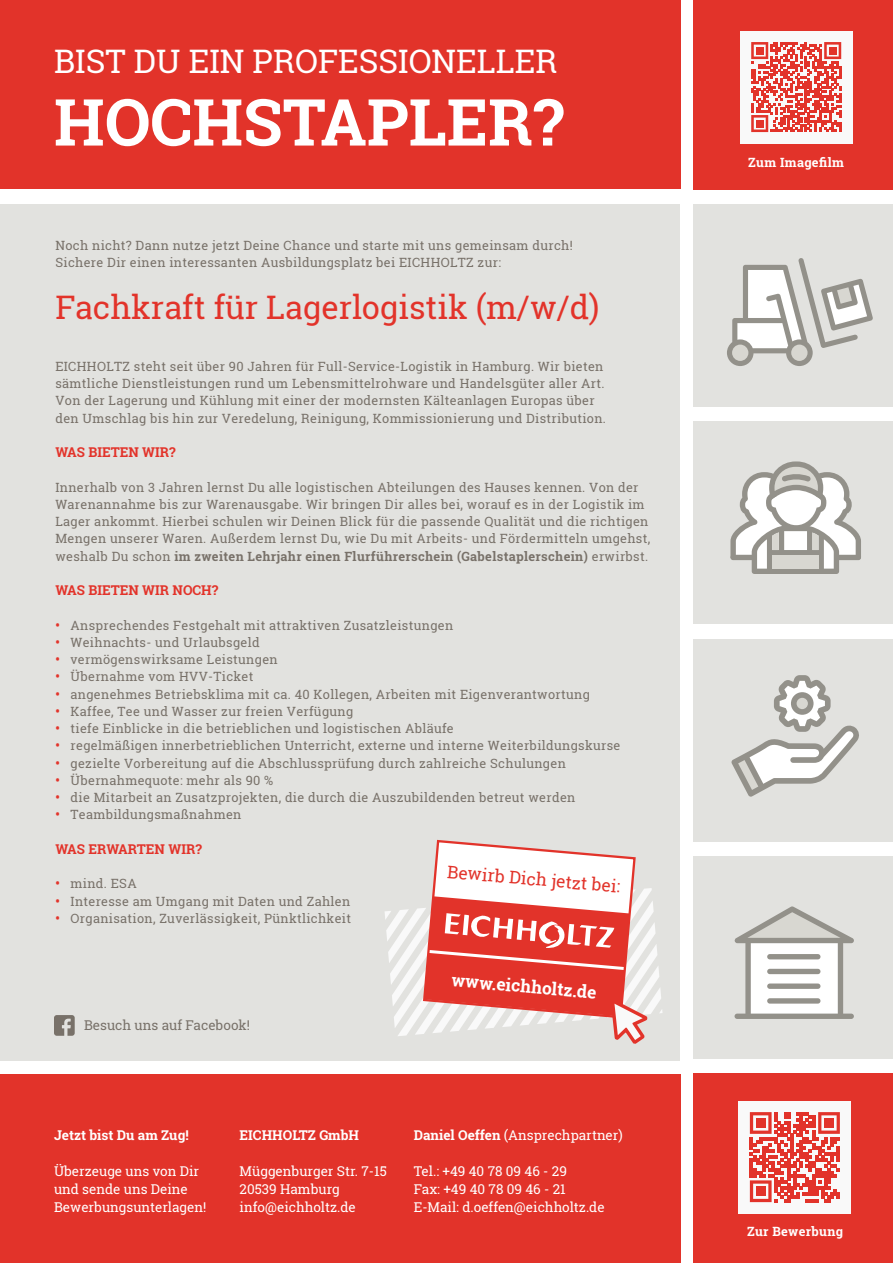
<style>
.page{position:relative;width:893px;height:1263px;background:#fff}
.page>*{position:absolute;margin:0;border:0;box-sizing:border-box;transform-origin:0 0}
.t1{font:700 64.8px "Roboto Slab";color:#fff}
.t2{font:32.4px "Roboto Slab";color:#e2332a}
.t3{font:32.4px "Roboto Slab";color:#fff}
.t4{font:17.25px "Roboto Slab";color:#e2332a}
.t5{font:700 17.25px "Roboto Slab";color:#fff}
.t6{font:13.5px/18px "Roboto Slab";color:#fff}
.t7{font:700 13.5px "Roboto Slab";color:#e2332a}
.t8{font:700 13.5px "Roboto Slab";color:#fff}
.t9{font:13.5px "Roboto Slab";color:#787169}
.t10{font:12.75px/17.2px "Roboto Slab";letter-spacing:.025em;color:#787169}
.t11{font:700 12.75px "Roboto Slab";letter-spacing:.025em;color:#fff}
.s1{font-weight:700}
.s2{font-weight:700;color:#e2332a}
</style>
<div class="page">
<div style="left:693px;top:856px;width:200px;height:202px;background:#e2e2df"></div>
<div style="left:0;top:204px;width:679px;height:857px;background:#e2e2df"></div>
<div style="left:0;top:0;width:680px;height:188px;background:#e2332a"></div>
<div style="left:0;top:1074px;width:680px;height:189px;background:#e2332a"></div>
<div style="left:693px;top:0;width:200px;height:190px;background:#e2332a"></div>
<div style="left:693px;top:204px;width:200px;height:203px;background:#e2e2df"></div>
<div style="left:693px;top:422px;width:200px;height:202px;background:#e2e2df"></div>
<div style="left:693px;top:639px;width:200px;height:202px;background:#e2e2df"></div>
<div style="left:693px;top:1073px;width:200px;height:190px;background:#e2332a"></div>
<svg style="left:731px;top:675px;width:128px;height:122px"></svg>
<div style="left:797px;top:698px;width:11px;height:11px;background:#d8d7d1;border-radius:50%"></div>
<svg style="left:730px;top:461px;width:131px;height:113px"></svg>
<svg style="left:734px;top:906px;width:120px;height:113px"></svg>
<div style="left:767px;top:954px;width:53px;height:5px;background:#93918a;border-radius:3px"></div>
<div style="left:767px;top:969px;width:53px;height:5px;background:#93918a;border-radius:3px"></div>
<div style="left:767px;top:983px;width:53px;height:6px;background:#93918a;border-radius:3px"></div>
<div style="left:767px;top:998px;width:53px;height:5px;background:#93918a;border-radius:3px"></div>
<svg style="left:54px;top:1015px;width:21px;height:21px"></svg>
<svg style="left:385px;top:839px;width:277px;height:205px"></svg>
<div style="left:739px;top:1101px;width:112px;height:112px;background:#f9f9f9"></div>
<svg style="left:750px;top:1112px;width:90px;height:90px"></svg>
<div style="left:756px;top:1118px;width:9px;height:9px;background:#e2332a"></div>
<div style="left:824px;top:1118px;width:10px;height:9px;background:#e2332a"></div>
<div style="left:756px;top:1186px;width:9px;height:10px;background:#e2332a"></div>
<div style="left:740px;top:31px;width:112px;height:112px;background:#f9f9f9"></div>
<svg style="left:751px;top:42px;width:90px;height:90px"></svg>
<div style="left:756px;top:47px;width:7px;height:7px;background:#e2332a"></div>
<div style="left:829px;top:47px;width:7px;height:7px;background:#e2332a"></div>
<div style="left:756px;top:120px;width:7px;height:7px;background:#e2332a"></div>
<svg style="left:727px;top:258px;width:146px;height:108px"></svg>
<div style="left:732px;top:345px;width:16px;height:16px;background:#d8d7d1;border-radius:50%"></div>
<div style="left:791px;top:345px;width:16px;height:16px;background:#d8d7d1;border-radius:50%"></div>
<h2 class="t3" style="left:54px;top:39px;width:505px">BIST DU EIN PROFESSIONELLER</h2>
<h1 class="t1" style="left:54px;top:78px;width:511px">HOCHSTAPLER?</h1>
<p class="t10" style="left:55px;top:237px;width:519px">Noch nicht? Dann nutze jetzt Deine Chance und starte mit uns gemeinsam durch!<br>Sichere Dir einen interessanten Ausbildungsplatz bei EICHHOLTZ zur:</p>
<h2 class="t2" style="left:55px;top:285px;width:546px">Fachkraft für Lagerlogistik (m/w/d)</h2>
<p class="t10" style="left:55px;top:357px;width:552px">EICHHOLTZ steht seit über 90 Jahren für Full-Service-Logistik in Hamburg. Wir bieten sämtliche Dienstleistungen rund um Lebensmittelrohware und Handelsgüter aller Art.<br>Von der Lagerung und Kühlung mit einer der modernsten Kälteanlagen Europas über den Umschlag bis hin zur Veredelung, Reinigung, Kommissionierung und Distribution.</p>
<p class="t7" style="left:55px;top:443px;width:122px">WAS BIETEN WIR?</p>
<p class="t10" style="left:55px;top:478px;width:596px">Innerhalb von 3 Jahren lernst Du alle logistischen Abteilungen des Hauses kennen. Von der Warenannahme bis zur Warenausgabe. Wir bringen Dir alles bei, worauf es in der Logistik im Lager ankommt. Hierbei schulen wir Deinen Blick für die passende Qualität und die richtigen Mengen unserer Waren. Außerdem lernst Du, wie Du mit Arbeits- und Fördermitteln umgehst, weshalb Du schon <span class="s1">im zweiten Lehrjahr einen Flurführerschein (Gabelstaplerschein)</span> erwirbst.</p>
<p class="t7" style="left:55px;top:581px;width:164px">WAS BIETEN WIR NOCH?</p>
<p class="t10" style="left:55px;top:616px;width:399px"><span class="s2">•</span> Ansprechendes Festgehalt mit attraktiven Zusatzleistungen</p>
<p class="t10" style="left:55px;top:633px;width:206px"><span class="s2">•</span> Weihnachts- und Urlaubsgeld</p>
<p class="t10" style="left:55px;top:651px;width:224px"><span class="s2">•</span> vermögenswirksame Leistungen</p>
<p class="t10" style="left:55px;top:668px;width:200px"><span class="s2">•</span> Übernahme vom HVV-Ticket</p>
<p class="t10" style="left:55px;top:685px;width:536px"><span class="s2">•</span> angenehmes Betriebsklima mit ca. 40 Kollegen, Arbeiten mit Eigenverantwortung</p>
<p class="t10" style="left:55px;top:702px;width:299px"><span class="s2">•</span> Kaffee, Tee und Wasser zur freien Verfügung</p>
<p class="t10" style="left:55px;top:720px;width:400px"><span class="s2">•</span> tiefe Einblicke in die betrieblichen und logistischen Abläufe</p>
<p class="t10" style="left:55px;top:737px;width:567px"><span class="s2">•</span> regelmäßigen innerbetrieblichen Unterricht, externe und interne Weiterbildungskurse</p>
<p class="t10" style="left:55px;top:754px;width:512px"><span class="s2">•</span> gezielte Vorbereitung auf die Abschlussprüfung durch zahlreiche Schulungen</p>
<p class="t10" style="left:55px;top:772px;width:219px"><span class="s2">•</span> Übernahmequote: mehr als 90 %</p>
<p class="t10" style="left:55px;top:789px;width:521px"><span class="s2">•</span> die Mitarbeit an Zusatzprojekten, die durch die Auszubildenden betreut werden</p>
<p class="t10" style="left:55px;top:806px;width:188px"><span class="s2">•</span> Teambildungsmaßnahmen</p>
<p class="t7" style="left:55px;top:840px;width:148px">WAS ERWARTEN WIR?</p>
<p class="t10" style="left:55px;top:875px;width:83px"><span class="s2">•</span> mind. ESA</p>
<p class="t10" style="left:55px;top:892px;width:296px"><span class="s2">•</span> Interesse am Umgang mit Daten und Zahlen</p>
<p class="t10" style="left:55px;top:909px;width:297px"><span class="s2">•</span> Organisation, Zuverlässigkeit, Pünktlichkeit</p>
<h3 class="t4" style="left:448px;top:859px;width:175px;rotate:5deg">Bewirb Dich jetzt bei:</h3>
<p class="t9" style="left:84px;top:1016px;width:167px">Besuch uns auf Facebook!</p>
<h3 class="t5" style="left:453px;top:968px;width:147px;rotate:5deg">www.eichholtz.de</h3>
<p class="t8" style="left:54px;top:1125px;width:136px">Jetzt bist Du am Zug!</p>
<p class="t6" style="left:54px;top:1161px;width:154px">Überzeuge uns von Dir und sende uns Deine<br>Bewerbungsunterlagen!</p>
<p class="t8" style="left:240px;top:1125px;width:121px">EICHHOLTZ GmbH</p>
<p class="t6" style="left:240px;top:1162px;width:149px">Müggenburger Str. 7-15<br>20539 Hamburg info@eichholtz.de</p>
<p class="t6" style="left:414px;top:1126px;width:211px"><span class="s1">Daniel Oeffen</span> (Ansprechpartner)</p>
<p class="t6" style="left:414px;top:1162px;width:192px">Tel.: +49 40 78 09 46 - 29<br>Fax: +49 40 78 09 46 - 21<br>E-Mail: d.oeffen@eichholtz.de</p>
<p class="t11" style="left:748px;top:153px;width:97px">Zum Imagefilm</p>
<p class="t11" style="left:747px;top:1223px;width:98px">Zur Bewerbung</p>
</div>
